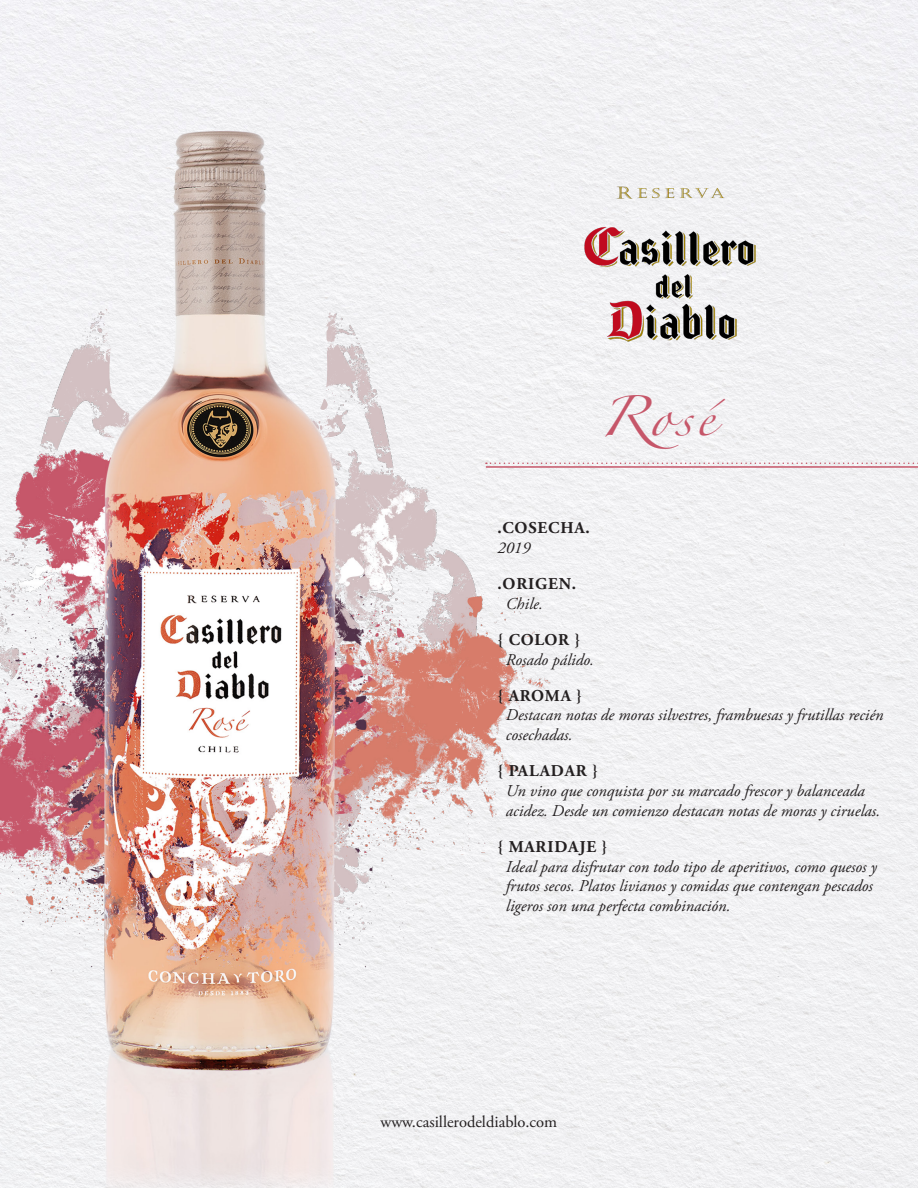
<style>
.page{position:relative;width:918px;height:1188px;background:#fff}
.page>*{position:absolute;margin:0;border:0;box-sizing:border-box;transform-origin:0 0}
.t1{font:36px "Zapfino";color:#c65669}
.t2{font:italic 16.5px/19.8px "Adobe Garamond Pro";color:#231f20}
.t3{font:700 16.5px "Adobe Garamond Pro";letter-spacing:.05em;color:#231f20}
.t4{font:16.5px "Adobe Garamond Pro";color:#231f20}
</style>
<div class="page">
<div style="left:587px;top:0;width:331px;height:1188px;background:#f1f1f3"></div>
<img style="left:587px;top:178px;width:173px;height:168px">
<img style="left:0;top:0;width:587px;height:1188px">
<svg style="left:486px;top:463px;width:432px;height:1px"></svg>
<hr style="left:486px;top:466px;width:432px;height:2px;background:#c65669">
<p class="t1" style="left:599px;top:402px;width:116px">Rosé</p>
<p class="t3" style="left:497px;top:518px;width:94px">.COSECHA.</p>
<p class="t2" style="left:497px;top:538px;width:34px">2019</p>
<p class="t3" style="left:497px;top:574px;width:80px">.ORIGEN.</p>
<p class="t2" style="left:506px;top:594px;width:38px">Chile.</p>
<p class="t3" style="left:497px;top:630px;width:85px">{ COLOR }</p>
<p class="t2" style="left:506px;top:650px;width:89px">Rosado pálido.</p>
<p class="t3" style="left:497px;top:686px;width:86px">{ AROMA }</p>
<p class="t2" style="left:506px;top:706px;width:379px">Destacan notas de moras silvestres, frambuesas y frutillas recién cosechadas.</p>
<p class="t3" style="left:497px;top:761px;width:102px">{ PALADAR }</p>
<p class="t2" style="left:506px;top:781px;width:376px">Un vino que conquista por su marcado frescor y balanceada acidez. Desde un comienzo destacan notas de moras y ciruelas.</p>
<p class="t3" style="left:497px;top:837px;width:112px">{ MARIDAJE }</p>
<p class="t2" style="left:506px;top:857px;width:372px">Ideal para disfrutar con todo tipo de aperitivos, como quesos y frutos secos. Platos livianos y comidas que contengan pescados ligeros son una perfecta combinación.</p>
<p class="t4" style="left:381px;top:1111px;width:178px">www.casillerodeldiablo.com</p>
</div>
